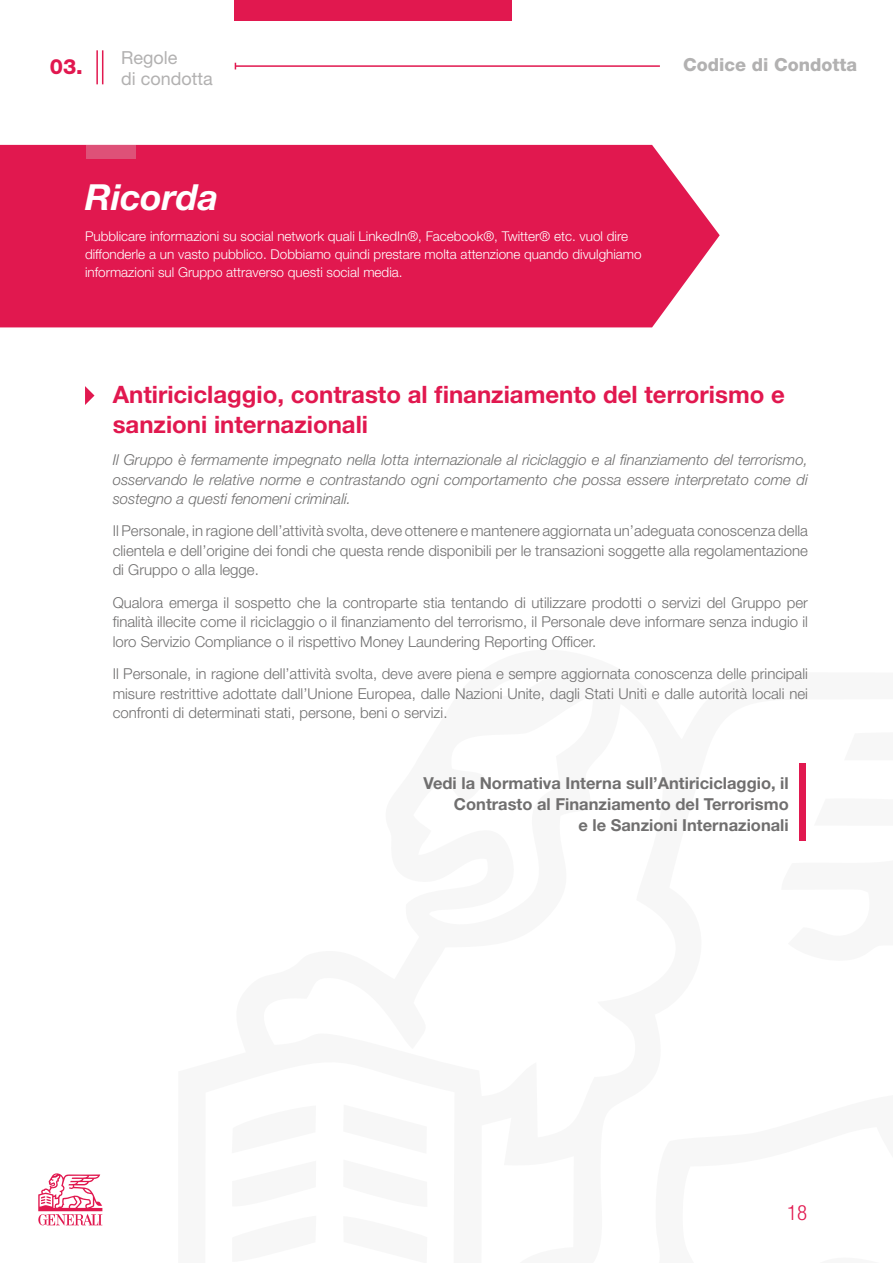
<style>
.page{position:relative;width:893px;height:1263px;background:#fff}
.page>*{position:absolute;margin:0;border:0;box-sizing:border-box;transform-origin:0 0}
.t1{font:italic 700 36px "Helvetica Neue LT Std";color:#fff}
.t2{font:700 24px/29.7px "Helvetica Neue LT Std";color:#e1184f}
.t3{font:800 21px "Helvetica Neue LT Std";color:#e1184f}
.t4{font:300 condensed 21px "Helvetica Neue LT Std";color:#e1184f}
.t5{font:18px/21px "Helvetica Neue LT Std";color:#b2b1b1}
.t6{font:800 18px "Helvetica Neue LT Std";color:#b2b1b1}
.t7{font:700 16.5px/21px "Helvetica Neue LT Std";color:#706f6f;text-align:right}
.t8{font:300 15px/19.5px "Helvetica Neue LT Std";color:#706f6f;text-align:justify}
.t9{font:italic 300 15px/19.5px "Helvetica Neue LT Std";color:#706f6f;text-align:justify}
.t10{font:300 13.5px/18px "Helvetica Neue LT Std";color:#fff}
</style>
<div class="page">
<svg style="left:38px;top:1173px;width:64px;height:52px"></svg>
<div style="left:235px;top:0;width:277px;height:21px;background:#e1184f"></div>
<hr style="left:96px;top:50px;width:2px;height:34px;background:#e1184f">
<hr style="left:102px;top:50px;width:1px;height:34px;background:#e1184f">
<hr style="left:235px;top:65px;width:425px;height:2px;background:#e1184f">
<div style="left:0;top:145px;width:720px;height:182px;background:#e1184f"></div>
<div style="left:86px;top:145px;width:49px;height:13px;background:#de5178"></div>
<svg style="left:85px;top:386px;width:10px;height:19px"></svg>
<div style="left:799px;top:763px;width:7px;height:77px;background:#e1184f"></div>
<h3 class="t3" style="left:50px;top:55px;width:35px">03.</h3>
<p class="t5" style="left:121px;top:46px;width:93px">Regole<br>di condotta</p>
<p class="t6" style="left:683px;top:54px;width:176px">Codice di Condotta</p>
<h1 class="t1" style="left:85px;top:175px;width:135px">Ricorda</h1>
<p class="t10" style="left:85px;top:227px;width:558px">Pubblicare informazioni su social network quali LinkedIn®, Facebook®, Twitter® etc. vuol dire diffonderle a un vasto pubblico. Dobbiamo quindi prestare molta attenzione quando divulghiamo informazioni sul Gruppo attraverso questi social media.</p>
<h2 class="t2" style="left:113px;top:379px;width:674px">Antiriciclaggio, contrasto al finanziamento del terrorismo e sanzioni internazionali</h2>
<p class="t9" style="left:113px;top:450px;width:697px">Il Gruppo è fermamente impegnato nella lotta internazionale al riciclaggio e al finanziamento del terrorismo, osservando le relative norme e contrastando ogni comportamento che possa essere interpretato come di sostegno a questi fenomeni criminali.</p>
<p class="t8" style="left:113px;top:521px;width:697px">Il Personale, in ragione dell’attività svolta, deve ottenere e mantenere aggiornata un’adeguata conoscenza della clientela e dell’origine dei fondi che questa rende disponibili per le transazioni soggette alla regolamentazione di Gruppo o alla legge.</p>
<p class="t8" style="left:113px;top:592px;width:697px">Qualora emerga il sospetto che la controparte stia tentando di utilizzare prodotti o servizi del Gruppo per finalità illecite come il riciclaggio o il finanziamento del terrorismo, il Personale deve informare senza indugio il loro Servizio Compliance o il rispettivo Money Laundering Reporting Officer.</p>
<p class="t8" style="left:113px;top:664px;width:697px">Il Personale, in ragione dell’attività svolta, deve avere piena e sempre aggiornata conoscenza delle principali misure restrittive adottate dall’Unione Europea, dalle Nazioni Unite, dagli Stati Uniti e dalle autorità locali nei confronti di determinati stati, persone, beni o servizi.</p>
<p class="t7" style="left:424px;top:772px;width:367px">Vedi la Normativa Interna sull’Antiriciclaggio, il<br>Contrasto al Finanziamento del Terrorismo<br>e le Sanzioni Internazionali</p>
<h3 class="t4" style="left:787px;top:1200px;width:22px">18</h3>
</div>
